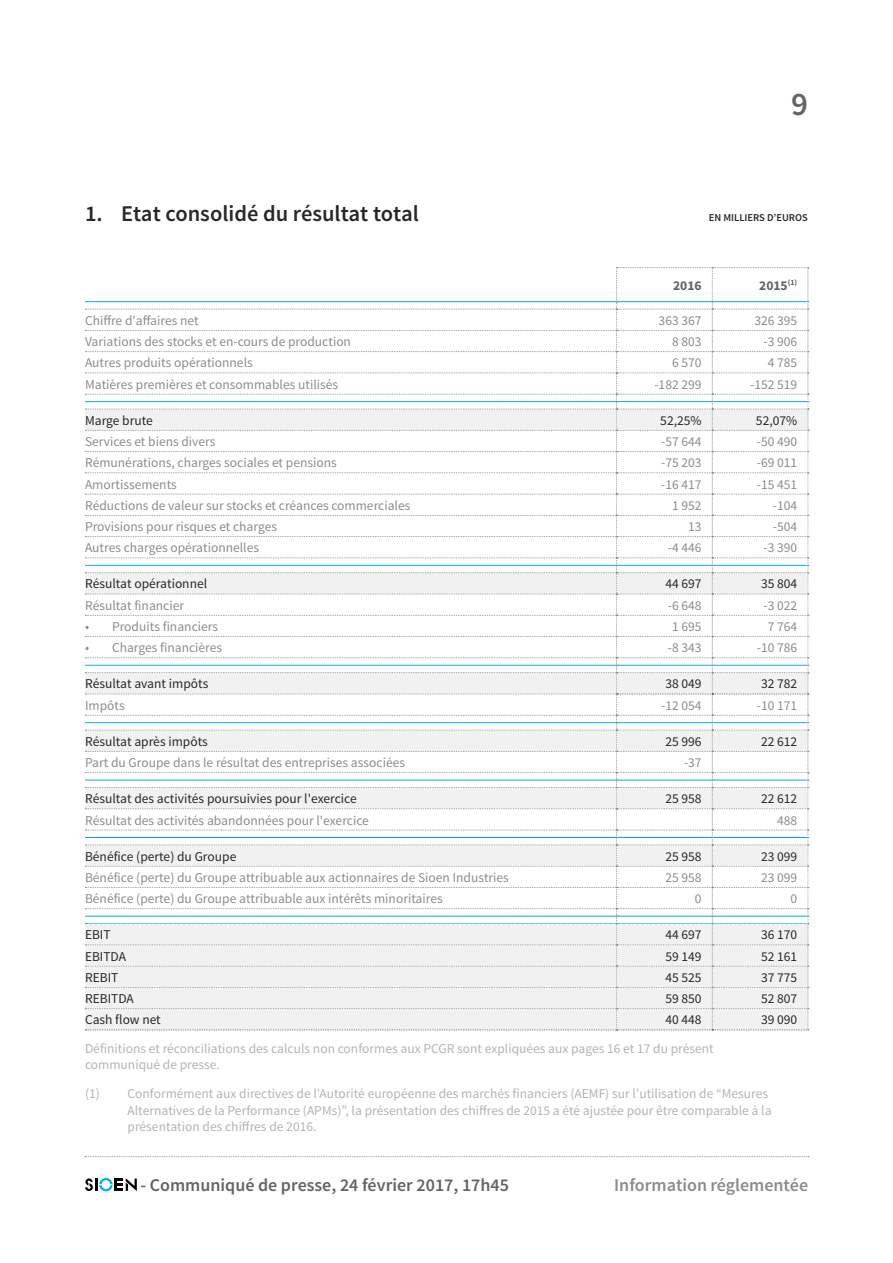
<style>
.page{position:relative;width:893px;height:1263px;background:#fff}
.page>*{position:absolute;margin:0;border:0;box-sizing:border-box;transform-origin:0 0}
.t1{font:600 33px "Source Sans Pro";color:#636466}
.t2{font:600 22.5px "Source Sans Pro";color:#292829}
.t3{font:600 18px "Source Sans Pro";color:#636466}
.t4{font:600 18px "Source Sans Pro";color:#8a8c8e}
.t5{font:13.5px "Source Sans Pro";color:#8a8c8e}
.t6{font:13.5px/16.2px "Source Sans Pro";color:#b1b4b6}
.t7{font:13.5px "Source Sans Pro";color:#292829}
.t8{font:700 13.5px "Source Sans Pro";color:#636466}
.t9{font:600 10.5px "Source Sans Pro";color:#292829}
</style>
<div class="page">
<svg style="left:85px;top:1156px;width:724px;height:1px"></svg>
<svg style="left:85px;top:1178px;width:52px;height:13px"></svg>
<svg style="left:85px;top:267px;width:724px;height:764px"></svg>
<h1 class="t1" style="left:791px;top:83px;width:18px">9</h1>
<h2 class="t2" style="left:85px;top:199px;width:335px">1. Etat consolidé du résultat total</h2>
<p class="t9" style="left:709px;top:211px;width:101px">EN MILLIERS D’EUROS</p>
<p class="t8" style="left:673px;top:277px;width:30px">2016</p>
<p class="t8" style="left:759px;top:277px;width:40px">2015<sup>(1)</sup></p>
<p class="t5" style="left:85px;top:312px;width:115px">Chiffre d'affaires net</p>
<p class="t5" style="left:659px;top:312px;width:44px">363 367</p>
<p class="t5" style="left:754px;top:312px;width:44px">326 395</p>
<p class="t5" style="left:85px;top:333px;width:267px">Variations des stocks et en-cours de production</p>
<p class="t5" style="left:672px;top:333px;width:31px">8 803</p>
<p class="t5" style="left:763px;top:333px;width:35px">-3 906</p>
<p class="t5" style="left:85px;top:354px;width:169px">Autres produits opérationnels</p>
<p class="t5" style="left:672px;top:354px;width:31px">6 570</p>
<p class="t5" style="left:768px;top:354px;width:31px">4 785</p>
<p class="t5" style="left:85px;top:376px;width:255px">Matières premières et consommables utilisés</p>
<p class="t5" style="left:654px;top:376px;width:49px">-182 299</p>
<p class="t5" style="left:750px;top:376px;width:49px">-152 519</p>
<p class="t7" style="left:85px;top:412px;width:69px">Marge brute</p>
<p class="t7" style="left:660px;top:412px;width:43px">52,25%</p>
<p class="t7" style="left:756px;top:412px;width:43px">52,07%</p>
<p class="t5" style="left:85px;top:433px;width:132px">Services et biens divers</p>
<p class="t5" style="left:661px;top:433px;width:42px">-57 644</p>
<p class="t5" style="left:757px;top:433px;width:42px">-50 490</p>
<p class="t5" style="left:85px;top:454px;width:253px">Rémunérations, charges sociales et pensions</p>
<p class="t5" style="left:661px;top:454px;width:42px">-75 203</p>
<p class="t5" style="left:757px;top:454px;width:42px">-69 011</p>
<p class="t5" style="left:85px;top:476px;width:93px">Amortissements</p>
<p class="t5" style="left:661px;top:476px;width:42px">-16 417</p>
<p class="t5" style="left:757px;top:476px;width:42px">-15 451</p>
<p class="t5" style="left:85px;top:497px;width:327px">Réductions de valeur sur stocks et créances commerciales</p>
<p class="t5" style="left:672px;top:497px;width:31px">1 952</p>
<p class="t5" style="left:773px;top:497px;width:26px">-104</p>
<p class="t5" style="left:85px;top:518px;width:194px">Provisions pour risques et charges</p>
<p class="t5" style="left:688px;top:518px;width:15px">13</p>
<p class="t5" style="left:773px;top:518px;width:26px">-504</p>
<p class="t5" style="left:85px;top:539px;width:176px">Autres charges opérationnelles</p>
<p class="t5" style="left:668px;top:539px;width:35px">-4 446</p>
<p class="t5" style="left:763px;top:539px;width:35px">-3 390</p>
<p class="t7" style="left:85px;top:576px;width:124px">Résultat opérationnel</p>
<p class="t7" style="left:665px;top:576px;width:38px">44 697</p>
<p class="t7" style="left:761px;top:576px;width:38px">35 804</p>
<p class="t5" style="left:85px;top:597px;width:101px">Résultat financier</p>
<p class="t5" style="left:668px;top:597px;width:35px">-6 648</p>
<p class="t5" style="left:763px;top:597px;width:35px">-3 022</p>
<p class="t5" style="left:85px;top:618px;width:135px">• Produits financiers</p>
<p class="t5" style="left:672px;top:618px;width:31px">1 695</p>
<p class="t5" style="left:768px;top:618px;width:31px">7 764</p>
<p class="t5" style="left:85px;top:639px;width:139px">• Charges financières</p>
<p class="t5" style="left:668px;top:639px;width:35px">-8 343</p>
<p class="t5" style="left:757px;top:639px;width:42px">-10 786</p>
<p class="t7" style="left:85px;top:675px;width:125px">Résultat avant impôts</p>
<p class="t7" style="left:665px;top:675px;width:38px">38 049</p>
<p class="t7" style="left:761px;top:675px;width:38px">32 782</p>
<p class="t5" style="left:85px;top:697px;width:41px">Impôts</p>
<p class="t5" style="left:661px;top:697px;width:42px">-12 054</p>
<p class="t5" style="left:757px;top:697px;width:42px">-10 171</p>
<p class="t7" style="left:85px;top:733px;width:124px">Résultat après impôts</p>
<p class="t7" style="left:665px;top:733px;width:38px">25 996</p>
<p class="t7" style="left:761px;top:733px;width:38px">22 612</p>
<p class="t5" style="left:85px;top:754px;width:321px">Part du Groupe dans le résultat des entreprises associées</p>
<p class="t5" style="left:684px;top:754px;width:19px">-37</p>
<p class="t7" style="left:85px;top:790px;width:273px">Résultat des activités poursuivies pour l'exercice</p>
<p class="t7" style="left:665px;top:790px;width:38px">25 958</p>
<p class="t7" style="left:761px;top:790px;width:38px">22 612</p>
<p class="t5" style="left:85px;top:812px;width:285px">Résultat des activités abandonnées pour l'exercice</p>
<p class="t5" style="left:777px;top:812px;width:22px">488</p>
<p class="t7" style="left:85px;top:848px;width:153px">Bénéfice (perte) du Groupe</p>
<p class="t7" style="left:665px;top:848px;width:38px">25 958</p>
<p class="t7" style="left:761px;top:848px;width:38px">23 099</p>
<p class="t5" style="left:85px;top:869px;width:425px">Bénéfice (perte) du Groupe attribuable aux actionnaires de Sioen Industries</p>
<p class="t5" style="left:665px;top:869px;width:38px">25 958</p>
<p class="t5" style="left:761px;top:869px;width:38px">23 099</p>
<p class="t5" style="left:85px;top:890px;width:359px">Bénéfice (perte) du Groupe attribuable aux intérêts minoritaires</p>
<p class="t5" style="left:695px;top:890px;width:8px">0</p>
<p class="t5" style="left:791px;top:890px;width:8px">0</p>
<p class="t7" style="left:85px;top:926px;width:27px">EBIT</p>
<p class="t7" style="left:665px;top:926px;width:38px">44 697</p>
<p class="t7" style="left:761px;top:926px;width:38px">36 170</p>
<p class="t7" style="left:85px;top:948px;width:42px">EBITDA</p>
<p class="t7" style="left:665px;top:948px;width:38px">59 149</p>
<p class="t7" style="left:761px;top:948px;width:38px">52 161</p>
<p class="t7" style="left:85px;top:969px;width:35px">REBIT</p>
<p class="t7" style="left:665px;top:969px;width:38px">45 525</p>
<p class="t7" style="left:761px;top:969px;width:38px">37 775</p>
<p class="t7" style="left:85px;top:990px;width:50px">REBITDA</p>
<p class="t7" style="left:665px;top:990px;width:38px">59 850</p>
<p class="t7" style="left:761px;top:990px;width:38px">52 807</p>
<p class="t7" style="left:85px;top:1011px;width:77px">Cash flow net</p>
<p class="t7" style="left:665px;top:1011px;width:38px">40 448</p>
<p class="t7" style="left:761px;top:1011px;width:38px">39 090</p>
<p class="t6" style="left:85px;top:1041px;width:630px">Définitions et réconciliations des calculs non conformes aux PCGR sont expliquées aux pages 16 et 17 du présent communiqué de presse.</p>
<p class="t6" style="left:128px;top:1086px;width:645px;text-indent:-43px">(1) Conformément aux directives de l’Autorité européenne des marchés financiers (AEMF) sur l’utilisation de “Mesures<br>Alternatives de la Performance (APMs)”, la présentation des chiffres de 2015 a été ajustée pour être comparable à la présentation des chiffres de 2016.</p>
<h3 class="t3" style="left:140px;top:1174px;width:370px">- Communiqué de presse, 24 février 2017, 17h45</h3>
<h3 class="t4" style="left:614px;top:1174px;width:195px">Information réglementée</h3>
</div>
